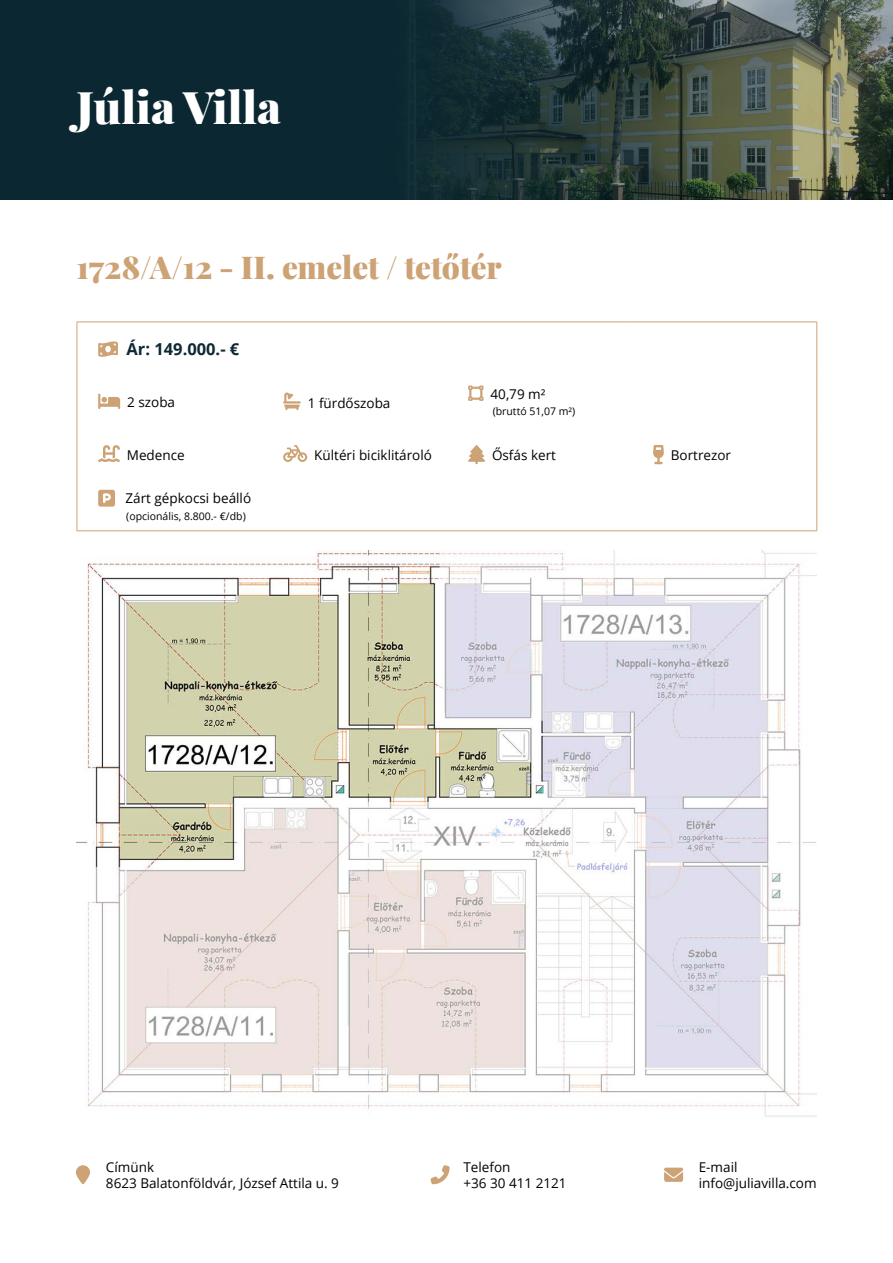
<style>
.page{position:relative;width:893px;height:1263px;background:#fff}
.page>*{position:absolute;margin:0;border:0;box-sizing:border-box;transform-origin:0 0}
.t1{font:900 45px "Playfair Display";color:#fff}
.t2{font:900 31.5px "Playfair Display";color:#cda274}
.t3{font:700 16.5px "Open Sans";color:#0d2933}
.t4{font:13.5px/16.2px "Open Sans";color:#000}
.t5{font:10.5px "Open Sans";color:#000}
</style>
<div class="page">
<svg style="left:1px;top:0;width:892px;height:200px;background:#243a3b"></svg>
<hr style="left:77px;top:322px;width:185px;height:1px;background:#cda274">
<hr style="left:77px;top:322px;width:1px;height:52px;background:#cda274">
<hr style="left:262px;top:322px;width:185px;height:1px;background:#cda274">
<hr style="left:447px;top:322px;width:185px;height:1px;background:#cda274">
<hr style="left:632px;top:322px;width:185px;height:1px;background:#cda274">
<hr style="left:816px;top:322px;width:1px;height:52px;background:#cda274">
<hr style="left:77px;top:374px;width:1px;height:52px;background:#cda274">
<hr style="left:816px;top:374px;width:1px;height:52px;background:#cda274">
<hr style="left:77px;top:426px;width:1px;height:53px;background:#cda274">
<hr style="left:816px;top:426px;width:1px;height:53px;background:#cda274">
<hr style="left:77px;top:479px;width:1px;height:51px;background:#cda274">
<hr style="left:816px;top:479px;width:1px;height:51px;background:#cda274">
<hr style="left:77px;top:530px;width:185px;height:1px;background:#cda274">
<hr style="left:262px;top:530px;width:185px;height:1px;background:#cda274">
<hr style="left:447px;top:530px;width:185px;height:1px;background:#cda274">
<hr style="left:632px;top:530px;width:185px;height:1px;background:#cda274">
<svg style="left:98px;top:341px;width:20px;height:16px"></svg>
<svg style="left:98px;top:394px;width:22px;height:15px"></svg>
<svg style="left:283px;top:392px;width:18px;height:18px"></svg>
<svg style="left:468px;top:385px;width:15px;height:16px"></svg>
<svg style="left:98px;top:445px;width:22px;height:17px"></svg>
<svg style="left:283px;top:445px;width:24px;height:17px"></svg>
<svg style="left:468px;top:445px;width:17px;height:19px"></svg>
<svg style="left:653px;top:445px;width:11px;height:19px"></svg>
<svg style="left:98px;top:490px;width:17px;height:17px"></svg>
<img style="left:77px;top:551px;width:739px;height:566px">
<svg style="left:664px;top:1167px;width:19px;height:15px"></svg>
<svg style="left:76px;top:1165px;width:14px;height:19px"></svg>
<svg style="left:431px;top:1165px;width:19px;height:19px"></svg>
<h1 class="t1" style="left:77px;top:78px;width:206px">Júlia Villa</h1>
<h2 class="t2" style="left:77px;top:246px;width:427px">1728/A/12 - II. emelet / tetőtér</h2>
<p class="t3" style="left:127px;top:337px;width:114px">Ár: 149.000.- €</p>
<p class="t4" style="left:127px;top:394px;width:49px">2 szoba</p>
<p class="t4" style="left:308px;top:395px;width:84px">1 fürdőszoba</p>
<p class="t4" style="left:491px;top:385px;width:56px">40,79 m²</p>
<p class="t5" style="left:493px;top:404px;width:84px">(bruttó 51,07 m²)</p>
<p class="t4" style="left:127px;top:446px;width:59px">Medence</p>
<p class="t4" style="left:314px;top:446px;width:119px">Kültéri biciklitároló</p>
<p class="t4" style="left:492px;top:447px;width:65px">Ősfás kert</p>
<p class="t4" style="left:671px;top:447px;width:62px">Bortrezor</p>
<p class="t4" style="left:126px;top:490px;width:127px">Zárt gépkocsi beálló</p>
<p class="t5" style="left:126px;top:509px;width:121px">(opcionális, 8.800.- €/db)</p>
<p class="t4" style="left:106px;top:1158px;width:235px">Címünk<br>8623 Balatonföldvár, József Attila u. 9</p>
<p class="t4" style="left:463px;top:1158px;width:105px">Telefon<br>+36 30 411 2121</p>
<p class="t4" style="left:699px;top:1158px;width:119px">E-mail info@juliavilla.com</p>
</div>
